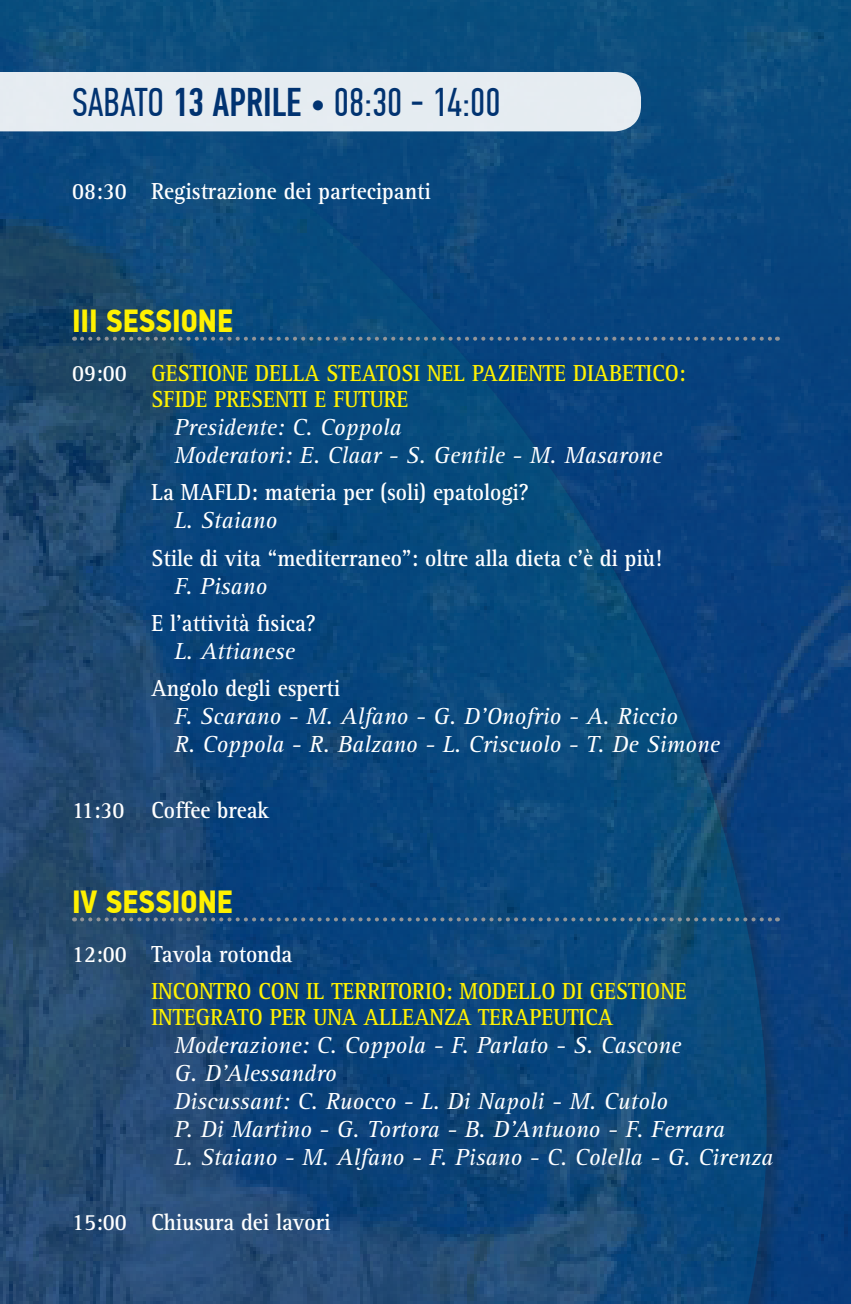
<style>
.page{position:relative;width:851px;height:1304px;background:#fff}
.page>*{position:absolute;margin:0;border:0;box-sizing:border-box;transform-origin:0 0}
.t1{font:40px "PF Din Text Comp Pro";color:#013371}
.t2{font:700 32px "PF Din Text Cond Pro";color:#fff101}
.t3{font:italic 24px/28px "Rotis Serif";color:#fff}
.t4{font:700 24px "Rotis Serif";color:#fff;scale:.9 1}
.t5{font:700 24px/26px "Rotis Serif";color:#fff101;scale:.9 1}
.s1{font-weight:500}
.s2{color:#fff}
</style>
<div class="page">
<img style="left:0;top:0;width:850px;height:1304px">
<div style="left:0;top:72px;width:641px;height:59px;background:#e6ecf1"></div>
<svg style="left:82px;top:337px;width:695px;height:4px;background:#3d6384"></svg>
<svg style="left:82px;top:917px;width:695px;height:4px;background:#3d6284"></svg>
<h1 class="t1" style="left:72px;top:80px;width:430px">SABATO <span class="s1">13 APRILE</span> • 08:30 - 14:00</h1>
<p class="t4" style="left:72px;top:177px;width:400px">08:30 Registrazione dei partecipanti</p>
<h2 class="t2" style="left:72px;top:302px;width:162px">III SESSIONE</h2>
<p class="t5" style="left:151px;top:360px;width:595px;text-indent:-79px"><span class="s2">09:00</span> GESTIONE DELLA STEATOSI NEL PAZIENTE DIABETICO:<br>SFIDE PRESENTI E FUTURE</p>
<p class="t3" style="left:174px;top:414px;width:489px">Presidente: C. Coppola<br>Moderatori: E. Claar - S. Gentile - M. Masarone</p>
<p class="t4" style="left:151px;top:478px;width:421px">La MAFLD: materia per (soli) epatologi?</p>
<p class="t3" style="left:174px;top:507px;width:104px">L. Staiano</p>
<p class="t4" style="left:151px;top:543px;width:568px">Stile di vita “mediterraneo”: oltre alla dieta c’è di più!</p>
<p class="t3" style="left:174px;top:572px;width:94px">F. Pisano</p>
<p class="t4" style="left:151px;top:609px;width:184px">E l’attività fisica?</p>
<p class="t3" style="left:174px;top:638px;width:122px">L. Attianese</p>
<p class="t4" style="left:151px;top:674px;width:211px">Angolo degli esperti</p>
<p class="t3" style="left:174px;top:703px;width:547px">F. Scarano - M. Alfano - G. D’Onofrio - A. Riccio<br>R. Coppola - R. Balzano - L. Criscuolo - T. De Simone</p>
<p class="t4" style="left:72px;top:795px;width:220px">11:30 Coffee break</p>
<h2 class="t2" style="left:72px;top:882px;width:162px">IV SESSIONE</h2>
<p class="t4" style="left:72px;top:939px;width:246px">12:00 Tavola rotonda</p>
<p class="t5" style="left:151px;top:978px;width:596px">INCONTRO CON IL TERRITORIO: MODELLO DI GESTIONE<br>INTEGRATO PER UNA ALLEANZA TERAPEUTICA</p>
<p class="t3" style="left:174px;top:1032px;width:600px">Moderazione: C. Coppola - F. Parlato - S. Cascone<br>G. D’Alessandro<br>Discussant: C. Ruocco - L. Di Napoli - M. Cutolo<br>P. Di Martino - G. Tortora - B. D’Antuono - F. Ferrara<br>L. Staiano - M. Alfano - F. Pisano - C. Colella - G. Cirenza</p>
<p class="t4" style="left:72px;top:1208px;width:289px">15:00 Chiusura dei lavori</p>
</div>
